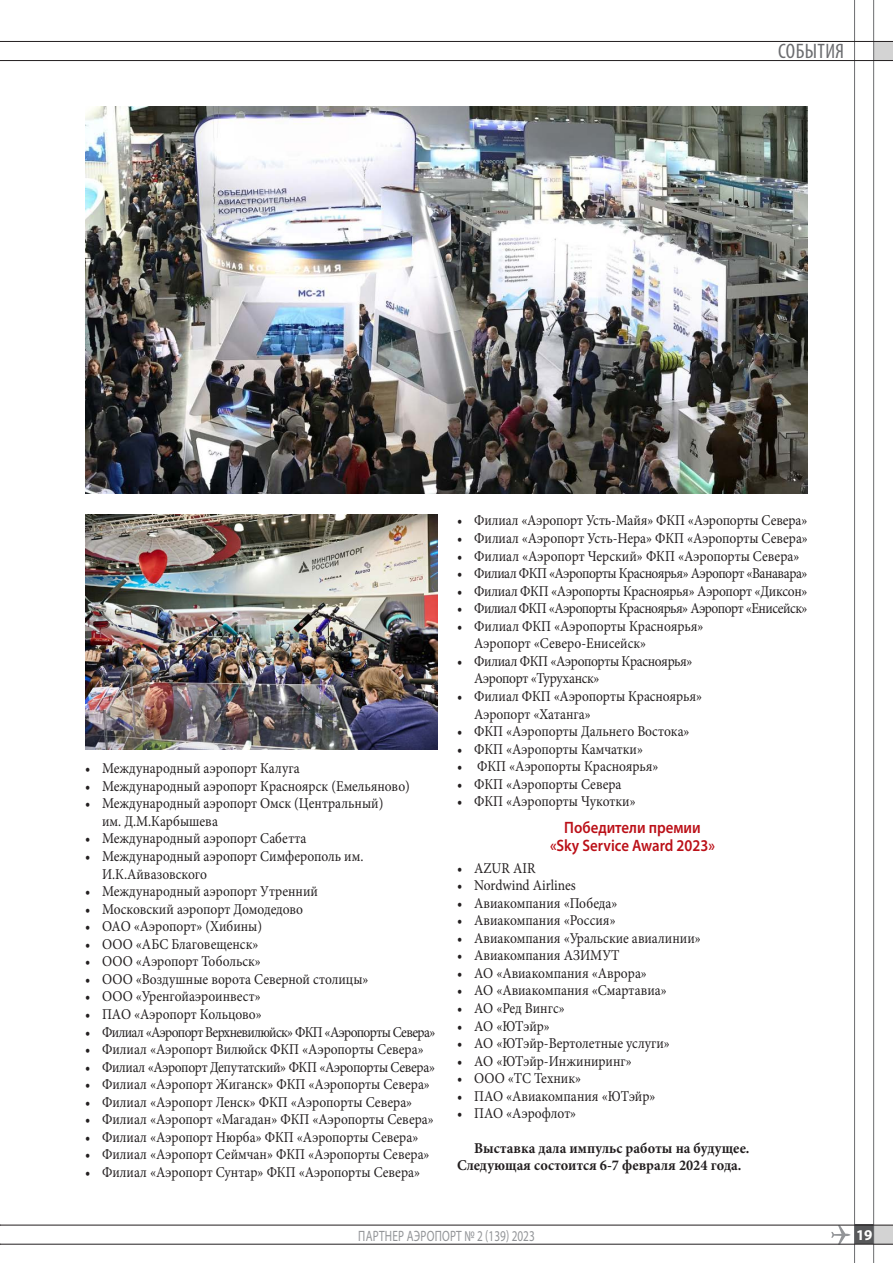
<style>
.page{position:relative;width:893px;height:1263px;background:#fff}
.page>*{position:absolute;margin:0;border:0;box-sizing:border-box;transform-origin:0 0}
.t1{font:condensed 21px "Myriad Pro";letter-spacing:.02em;color:#6c6d70}
.t2{font:600 16.5px/18px "Myriad Pro";color:#bb1018;text-align:center;scale:.9 1}
.t3{font:15px/17.5px "Minion Pro";color:#231f20;scale:.9 1}
.t4{font:15px/17.5px "Minion Pro";letter-spacing:-.025em;color:#231f20;scale:.9 1}
.t5{font:15px "Minion Pro";letter-spacing:-.035em;color:#231f20;scale:.9 1}
.t6{font:700 15px/17.2px "Minion Pro";color:#231f20;scale:.95 1}
.t7{font:15px "Minion Pro";letter-spacing:-.045em;color:#231f20;scale:.9 1}
.t8{font:15px "Minion Pro";letter-spacing:-.02em;color:#231f20;scale:.9 1}
.t9{font:15px "Myriad Pro";letter-spacing:.02em;color:#939598;scale:.75 1}
.t10{font:700 15px "Myriad Pro";color:#fff}
</style>
<div class="page">
<div style="left:874px;top:1225px;width:19px;height:19px;background:#d3d3d3"></div>
<svg style="left:831px;top:1226px;width:19px;height:18px"></svg>
<div style="left:854px;top:1225px;width:19px;height:19px;background:#57585a"></div>
<hr style="left:873px;top:0;width:1px;height:1263px;background:#6c6d70">
<hr style="left:854px;top:0;width:1px;height:1263px;background:#6c6d70">
<div style="left:874px;top:42px;width:19px;height:19px;background:#d3d3d3"></div>
<hr style="left:0;top:60px;width:893px;height:1px;background:#231f20">
<hr style="left:0;top:41px;width:893px;height:1px;background:#231f20">
<hr style="left:0;top:1225px;width:893px;height:1px;background:#231f20">
<hr style="left:0;top:1244px;width:893px;height:1px;background:#231f20">
<img style="left:85px;top:514px;width:353px;height:235px">
<img style="left:85px;top:106px;width:723px;height:387px">
<h1 class="t1" style="left:778px;top:38px;width:68px">СОБЫТИЯ</h1>
<p class="t3" style="left:85px;top:760px;width:240px">• Международный аэропорт Калуга</p>
<p class="t3" style="left:85px;top:777px;width:362px">• Международный аэропорт Красноярск (Емельяново)</p>
<p class="t3" style="left:102px;top:795px;width:314px;text-indent:-17px">• Международный аэропорт Омск (Центральный) им. Д.М.Карбышева</p>
<p class="t3" style="left:85px;top:830px;width:248px">• Международный аэропорт Сабетта</p>
<p class="t3" style="left:102px;top:847px;width:292px;text-indent:-17px">• Международный аэропорт Симферополь им.<br>И.К.Айвазовского</p>
<p class="t3" style="left:85px;top:882px;width:260px">• Международный аэропорт Утренний</p>
<p class="t3" style="left:85px;top:900px;width:244px">• Московский аэропорт Домодедово</p>
<p class="t3" style="left:85px;top:918px;width:198px">• ОАО «Аэропорт» (Хибины)</p>
<p class="t3" style="left:85px;top:935px;width:194px">• ООО «АБС Благовещенск»</p>
<p class="t3" style="left:85px;top:953px;width:197px">• ООО «Аэропорт Тобольск»</p>
<p class="t3" style="left:85px;top:970px;width:317px">• ООО «Воздушные ворота Северной столицы»</p>
<p class="t3" style="left:85px;top:988px;width:197px">• ООО «Уренгойаэроинвест»</p>
<p class="t3" style="left:85px;top:1005px;width:198px">• ПАО «Аэропорт Кольцово»</p>
<p class="t7" style="left:85px;top:1022px;width:391px">• Филиал «Аэропорт Верхневилюйск» ФКП «Аэропорты Севера»</p>
<p class="t3" style="left:85px;top:1040px;width:378px">• Филиал «Аэропорт Вилюйск ФКП «Аэропорты Севера»</p>
<p class="t4" style="left:85px;top:1058px;width:390px">• Филиал «Аэропорт Депутатский» ФКП «Аэропорты Севера»</p>
<p class="t3" style="left:85px;top:1076px;width:385px">• Филиал «Аэропорт Жиганск» ФКП «Аэропорты Севера»</p>
<p class="t3" style="left:85px;top:1093px;width:365px">• Филиал «Аэропорт Ленск» ФКП «Аэропорты Севера»</p>
<p class="t3" style="left:85px;top:1111px;width:389px">• Филиал «Аэропорт «Магадан» ФКП «Аэропорты Севера»</p>
<p class="t3" style="left:85px;top:1128px;width:372px">• Филиал «Аэропорт Нюрба» ФКП «Аэропорты Севера»</p>
<p class="t3" style="left:85px;top:1146px;width:384px">• Филиал «Аэропорт Сеймчан» ФКП «Аэропорты Севера»</p>
<p class="t3" style="left:85px;top:1163px;width:374px">• Филиал «Аэропорт Сунтар» ФКП «Аэропорты Севера»</p>
<p class="t3" style="left:457px;top:512px;width:391px">• Филиал «Аэропорт Усть-Майя» ФКП «Аэропорты Севера»</p>
<p class="t3" style="left:457px;top:529px;width:391px">• Филиал «Аэропорт Усть-Нера» ФКП «Аэропорты Севера»</p>
<p class="t3" style="left:457px;top:547px;width:382px">• Филиал «Аэропорт Черский» ФКП «Аэропорты Севера»</p>
<p class="t5" style="left:457px;top:563px;width:391px">• Филиал ФКП «Аэропорты Красноярья» Аэропорт «Ванавара»</p>
<p class="t8" style="left:457px;top:581px;width:391px">• Филиал ФКП «Аэропорты Красноярья» Аэропорт «Диксон»</p>
<p class="t5" style="left:457px;top:598px;width:391px">• Филиал ФКП «Аэропорты Красноярья» Аэропорт «Енисейск»</p>
<p class="t3" style="left:474px;top:617px;width:256px;text-indent:-17px">• Филиал ФКП «Аэропорты Красноярья»<br>Аэропорт «Северо-Енисейск»</p>
<p class="t4" style="left:474px;top:652px;width:244px;text-indent:-17px">• Филиал ФКП «Аэропорты Красноярья»<br>Аэропорт «Туруханск»</p>
<p class="t3" style="left:474px;top:687px;width:255px;text-indent:-17px">• Филиал ФКП «Аэропорты Красноярья»<br>Аэропорт «Хатанга»</p>
<p class="t3" style="left:457px;top:723px;width:260px">• ФКП «Аэропорты Дальнего Востока»</p>
<p class="t3" style="left:457px;top:740px;width:208px">• ФКП «Аэропорты Камчатки»</p>
<p class="t3" style="left:457px;top:758px;width:225px">• ФКП «Аэропорты Красноярья»</p>
<p class="t3" style="left:457px;top:775px;width:184px">• ФКП «Аэропорты Севера</p>
<p class="t3" style="left:457px;top:793px;width:200px">• ФКП «Аэропорты Чукотки»</p>
<p class="t2" style="left:550px;top:818px;width:185px">Победители премии «Sky Service Award 2023»</p>
<p class="t3" style="left:457px;top:859px;width:89px">• AZUR AIR</p>
<p class="t3" style="left:457px;top:877px;width:133px">• Nordwind Airlines</p>
<p class="t3" style="left:457px;top:894px;width:180px">• Авиакомпания «Победа»</p>
<p class="t3" style="left:457px;top:912px;width:178px">• Авиакомпания «Россия»</p>
<p class="t3" style="left:457px;top:929px;width:272px">• Авиакомпания «Уральские авиалинии»</p>
<p class="t3" style="left:457px;top:947px;width:182px">• Авиакомпания АЗИМУТ</p>
<p class="t3" style="left:457px;top:964px;width:212px">• АО «Авиакомпания «Аврора»</p>
<p class="t3" style="left:457px;top:982px;width:234px">• АО «Авиакомпания «Смартавиа»</p>
<p class="t3" style="left:457px;top:999px;width:121px">• АО «Ред Вингс»</p>
<p class="t3" style="left:457px;top:1017px;width:105px">• АО «ЮТэйр»</p>
<p class="t3" style="left:457px;top:1035px;width:238px">• АО «ЮТэйр-Вертолетные услуги»</p>
<p class="t3" style="left:457px;top:1052px;width:196px">• АО «ЮТэйр-Инжиниринг»</p>
<p class="t3" style="left:457px;top:1070px;width:139px">• ООО «ТС Техник»</p>
<p class="t3" style="left:457px;top:1087px;width:222px">• ПАО «Авиакомпания «ЮТэйр»</p>
<p class="t3" style="left:457px;top:1105px;width:134px">• ПАО «Аэрофлот»</p>
<p class="t6" style="left:457px;top:1139px;width:309px;text-indent:17px">Выставка дала импульс работы на будущее.<br>Следующая состоится 6-7 февраля 2024 года.</p>
<p class="t9" style="left:358px;top:1226px;width:237px">ПАРТНЕР АЭРОПОРТ № 2 (139) 2023</p>
<p class="t10" style="left:856px;top:1225px;width:18px">19</p>
</div>
